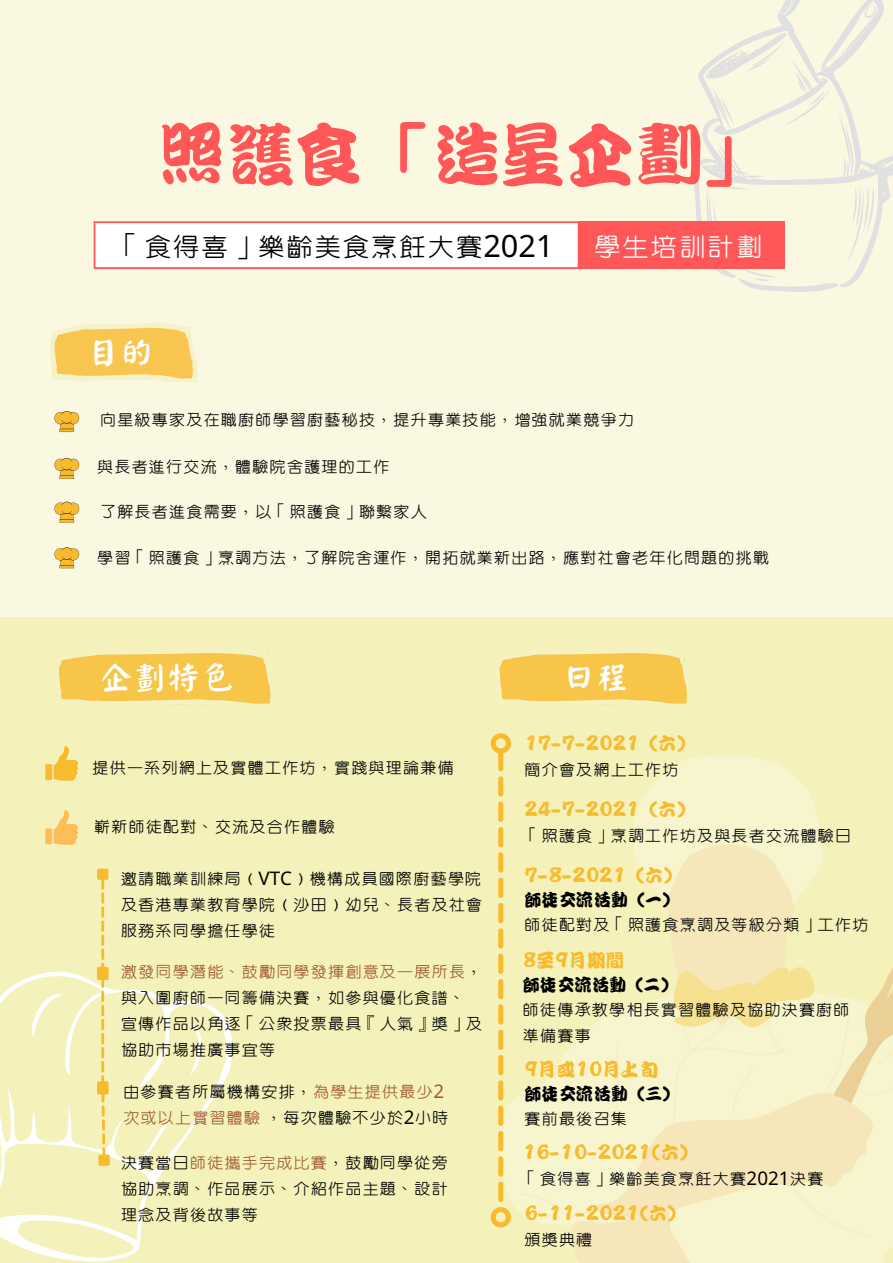
<style>
.page{position:relative;width:893px;height:1263px;background:#f4f1ba}
.page>*{position:absolute;margin:0;border:0;box-sizing:border-box;transform-origin:0 0}
.t1{font:68.32px "Han Wang Kan Tan";color:#ff5757}
.t2{font:33.75px "Han Wang Yan Kai";color:#fff}
.t3{font:30.75px "cw Te X Yen";color:#000}
.t4{font:30.75px "cw Te X Yen";color:#fff}
.t5{font:18.75px/25.9px "cw Te X Yen";color:#000}
.t6{font:18.75px "Han Wang Kan Tan";color:#f8bb2d}
.t7{font:17.25px "Han Wang Kan Tan";color:#000}
.s1{font-family:"Noto Sans"}
.s2{color:#9d5a31}
.s3{font-family:"Noto Sans";color:#9d5a31}
</style>
<div class="page">
<div style="left:0;top:0;width:893px;height:617px;background:#faf8e0"></div>
<svg style="left:50px;top:322px;width:148px;height:60px;background:#f7d477"></svg>
<svg style="left:694px;top:0;width:199px;height:292px"></svg>
<div style="left:579px;top:221px;width:206px;height:48px;background:#ff5757"></div>
<svg style="left:0;top:967px;width:233px;height:295px"></svg>
<svg style="left:54px;top:547px;width:25px;height:21px"></svg>
<img style="left:514px;top:755px;width:379px;height:508px">
<svg style="left:490px;top:733px;width:24px;height:495px"></svg>
<svg style="left:54px;top:746px;width:24px;height:35px"></svg>
<div style="left:45px;top:764px;width:7px;height:16px;background:#f8bb2d"></div>
<svg style="left:54px;top:810px;width:24px;height:35px"></svg>
<div style="left:45px;top:828px;width:7px;height:16px;background:#ffbd59"></div>
<svg style="left:101px;top:880px;width:3px;height:87px"></svg>
<div style="left:99px;top:870px;width:8px;height:8px;background:#f8bb2d"></div>
<div style="left:97px;top:868px;width:11px;height:12px;border:3px solid #f8bb2d"></div>
<div style="left:97px;top:969px;width:11px;height:11px;border:3px solid #f8bb2d"></div>
<svg style="left:101px;top:978px;width:3px;height:103px"></svg>
<div style="left:99px;top:968px;width:8px;height:9px;background:#f8bb2d"></div>
<div style="left:97px;top:967px;width:11px;height:11px;border:3px solid #f8bb2d"></div>
<div style="left:97px;top:1083px;width:11px;height:11px;border:3px solid #f8bb2d"></div>
<svg style="left:94px;top:221px;width:485px;height:48px;background:#fff0f0"></svg>
<svg style="left:56px;top:652px;width:215px;height:53px"></svg>
<svg style="left:497px;top:652px;width:190px;height:53px"></svg>
<svg style="left:54px;top:502px;width:25px;height:21px"></svg>
<svg style="left:54px;top:458px;width:25px;height:21px"></svg>
<svg style="left:54px;top:411px;width:25px;height:21px"></svg>
<svg style="left:101px;top:1093px;width:4px;height:61px"></svg>
<div style="left:98px;top:1083px;width:9px;height:8px;background:#f8bb2d"></div>
<div style="left:97px;top:1081px;width:11px;height:12px;border:3px solid #f8bb2d"></div>
<div style="left:100px;top:1156px;width:8px;height:8px;background:#f8bb2d"></div>
<div style="left:98px;top:1154px;width:12px;height:12px;border:3px solid #f8bb2d"></div>
<p class="t1" style="left:156px;top:121px;width:616px">照護食「造星企劃」</p>
<p class="t3" style="left:116px;top:233px;width:439px">「食得喜」樂齡美食烹飪大賽<span class="s1">2021</span></p>
<p class="t4" style="left:593px;top:233px;width:171px">學生培訓計劃</p>
<p class="t2" style="left:87px;top:336px;width:69px">目的</p>
<p class="t5" style="left:99px;top:408px;width:536px">向星級專家及在職廚師學習廚藝秘技，提升專業技能，增強就業競爭力</p>
<p class="t5" style="left:97px;top:454px;width:295px">與長者進行交流，體驗院舍護理的工作</p>
<p class="t5" style="left:99px;top:500px;width:329px">了解長者進食需要，以「照護食」聯繫家人</p>
<p class="t5" style="left:96px;top:545px;width:674px">學習「照護食」烹調方法，了解院舍運作，開拓就業新出路，應對社會老年化問題的挑戰</p>
<p class="t2" style="left:99px;top:661px;width:137px">企劃特色</p>
<p class="t5" style="left:92px;top:755px;width:364px">提供一系列網上及實體工作坊，實踐與理論兼備</p>
<p class="t5" style="left:94px;top:814px;width:243px">嶄新師徒配對、交流及合作體驗</p>
<p class="t5" style="left:120px;top:867px;width:364px;text-align:justify">邀請職業訓練局﹙<span class="s1">VTC</span>﹚機構成員國際廚藝學院及香港專業教育學院﹙沙田﹚幼兒、長者及社會服務系同學擔任學徒</p>
<p class="t5" style="left:120px;top:960px;width:364px"><span class="s2">激發同學潛能、鼓勵同學發揮創意及一展所長</span>，與入圍廚師一同籌備決賽，如參與優化食譜、</p>
<p class="t5" style="left:120px;top:1011px;width:364px">宣傳作品以角逐「公眾投票最具『人氣』獎」及協助市場推廣事宜等</p>
<p class="t5" style="left:123px;top:1079px;width:328px">由參賽者所屬機構安排，<span class="s2">為學生提供最少</span><span class="s3">2</span><span class="s2">次或以上實習體驗</span>，每次體驗不少於<span class="s1">2</span>小時</p>
<p class="t5" style="left:120px;top:1150px;width:329px;text-align:justify">決賽當日<span class="s2">師徒攜手完成比賽</span>，鼓勵同學從旁協助烹調、作品展示、介紹作品主題、設計理念及背後故事等</p>
<p class="t2" style="left:562px;top:661px;width:69px">日程</p>
<p class="t6" style="left:524px;top:734px;width:164px">17-7-2021 (六)</p>
<p class="t5" style="left:524px;top:757px;width:157px">簡介會及網上工作坊</p>
<p class="t6" style="left:524px;top:800px;width:164px">24-7-2021 (六)</p>
<p class="t5" style="left:524px;top:823px;width:329px">「照護食」烹調工作坊及與長者交流體驗日</p>
<p class="t6" style="left:524px;top:865px;width:150px">7-8-2021 (六)</p>
<p class="t7" style="left:524px;top:891px;width:148px">師徒交流活動 (一)</p>
<p class="t5" style="left:524px;top:912px;width:347px">師徒配對及「照護食烹調及等級分類」工作坊</p>
<p class="t6" style="left:522px;top:951px;width:103px">8至9月期間</p>
<p class="t7" style="left:522px;top:976px;width:148px">師徒交流活動 (二)</p>
<p class="t5" style="left:522px;top:997px;width:329px">師徒傳承教學相長實習體驗及協助決賽廚師準備賽事</p>
<p class="t6" style="left:524px;top:1060px;width:135px">9月或10月上旬</p>
<p class="t7" style="left:524px;top:1086px;width:148px">師徒交流活動 (三)</p>
<p class="t5" style="left:524px;top:1106px;width:105px">賽前最後召集</p>
<p class="t6" style="left:522px;top:1143px;width:168px">16-10-2021(六)</p>
<p class="t5" style="left:522px;top:1166px;width:303px">「食得喜」樂齡美食烹飪大賽<span class="s1">2021</span>決賽</p>
<p class="t6" style="left:524px;top:1204px;width:154px">6-11-2021(六)</p>
<p class="t5" style="left:524px;top:1227px;width:71px">頒獎典禮</p>
</div>
